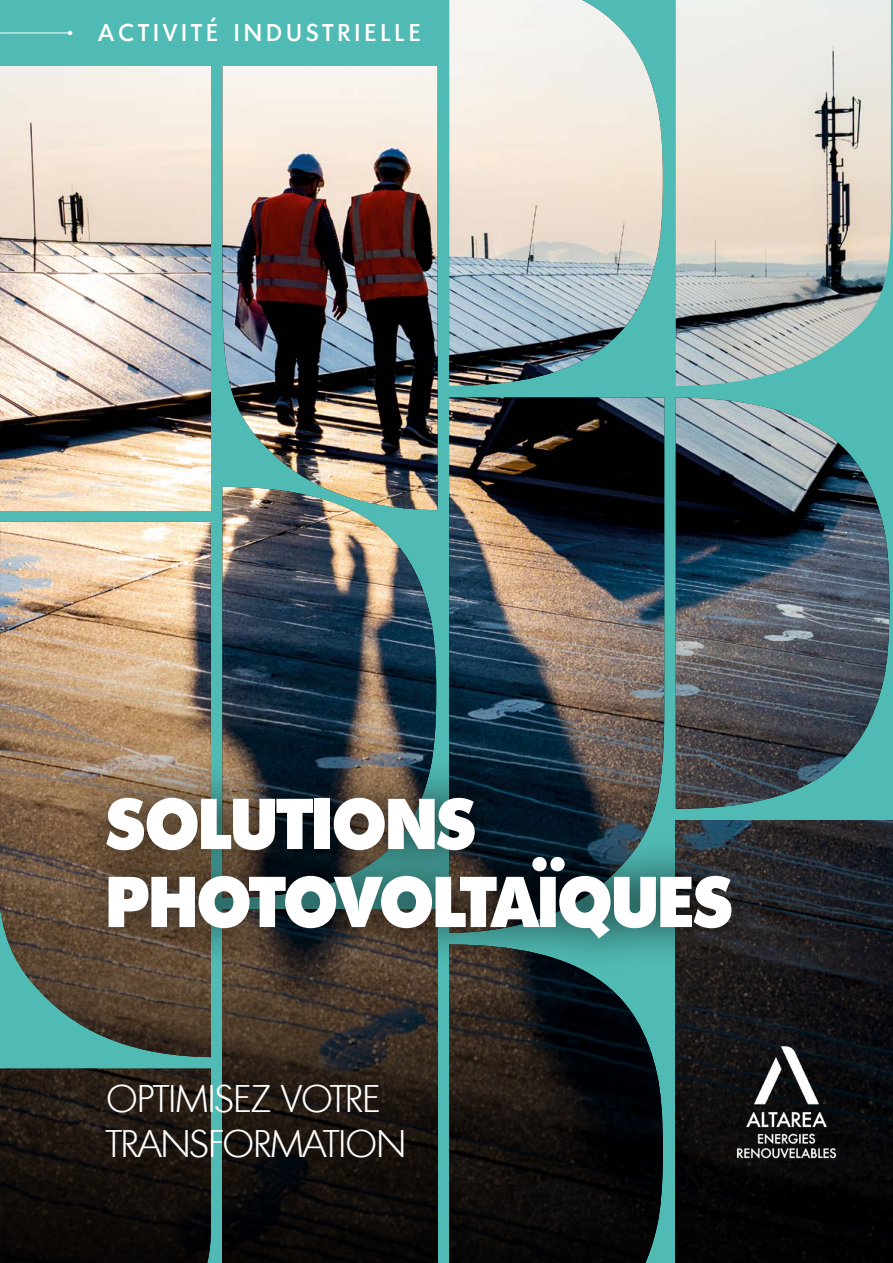
<style>
.page{position:relative;width:893px;height:1263px;background:#50bbb4}
.page>*{position:absolute;margin:0;border:0;box-sizing:border-box;transform-origin:0 0}
.t1{font:800 69.6px/78px "Montreal Serial";color:#fff}
.t2{font:300 37.5px/45px "Montreal Serial";color:#fff}
.t3{font:500 23.7px "Montreal Serial";letter-spacing:.2em;color:#fff}
</style>
<div class="page">
<img style="left:222px;top:510px;width:214px;height:93px">
<img style="left:222px;top:66px;width:216px;height:444px">
<img style="left:0;top:66px;width:211px;height:444px">
<img style="left:676px;top:0;width:215px;height:386px">
<img style="left:449px;top:0;width:214px;height:386px">
<img style="left:449px;top:397px;width:215px;height:206px">
<img style="left:676px;top:398px;width:213px;height:205px">
<img style="left:0;top:522px;width:211px;height:81px">
<svg style="left:222px;top:603px;width:214px;height:153px"></svg>
<svg style="left:449px;top:976px;width:214px;height:287px"></svg>
<img style="left:449px;top:603px;width:215px;height:153px">
<svg style="left:676px;top:603px;width:213px;height:195px"></svg>
<svg style="left:676px;top:820px;width:217px;height:443px"></svg>
<svg style="left:222px;top:976px;width:216px;height:287px"></svg>
<img style="left:0;top:603px;width:211px;height:454px">
<svg style="left:0;top:1069px;width:211px;height:194px"></svg>
<img style="left:723px;top:1031px;width:128px;height:141px">
<div style="left:66px;top:756px;width:706px;height:220px;background:#000;opacity:.75"></div>
<hr style="left:0;top:33px;width:70px;height:1px;background:#fff">
<svg style="left:68px;top:31px;width:4px;height:4px"></svg>
<p class="t3" style="left:99px;top:17px;width:323px">ACTIVITÉ INDUSTRIELLE</p>
<h1 class="t1" style="left:106px;top:782px;width:628px">SOLUTIONS<br>PHOTOVOLTAÏQUES</h1>
<p class="t2" style="left:106px;top:1075px;width:301px">OPTIMISEZ VOTRE<br>TRANSFORMATION</p>
</div>
